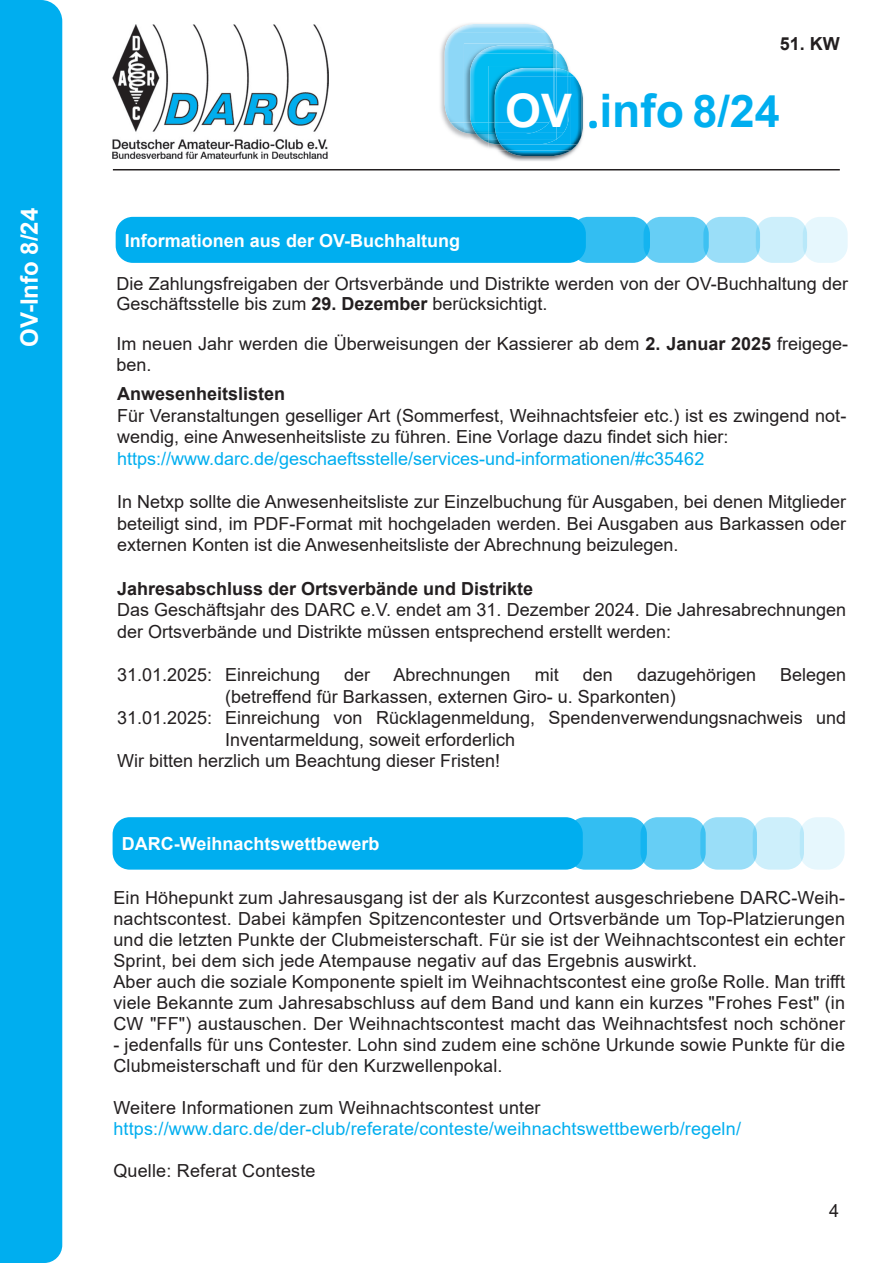
<style>
.page{position:relative;width:893px;height:1263px;background:#fff}
.page>*{position:absolute;margin:0;border:0;box-sizing:border-box;transform-origin:0 0}
.t1{font:700 46.2px "Arial";color:#00aeef}
.t2{font:700 24px "Arial";color:#fff}
.Text_OV-Info{font:18px/21px "Arial";color:#231f20}
.Text_OV-Info-2{font:18px/21px "Arial";letter-spacing:.01em;color:#00aeef}
.t3{font:700 18px "Arial";color:#231f20}
.t4{font:700 18px "Arial";color:#fff}
.s1{font-family:"Verdana";font-size:22.5px;color:#00aeef}
.s2{color:#fff}
.s3{font-size:45px}
.s4{font-weight:700}
.s5{color:#231f20}
</style>
<div class="page">
<div style="left:0;top:0;width:62px;height:1263px;background:#00aeef"></div>
<img style="left:113px;top:25px;width:215px;height:134px">
<hr style="left:113px;top:169px;width:727px;height:1px;background:#231f20">
<img style="left:440px;top:23px;width:87px;height:115px">
<img style="left:445px;top:24px;width:101px;height:8px">
<svg style="left:451px;top:123px;width:13px;height:9px"></svg>
<img style="left:445px;top:32px;width:108px;height:91px">
<img style="left:464px;top:43px;width:89px;height:80px">
<img style="left:470px;top:45px;width:83px;height:9px">
<img style="left:470px;top:54px;width:83px;height:69px">
<img style="left:497px;top:88px;width:87px;height:73px">
<img style="left:489px;top:66px;width:64px;height:57px">
<svg style="left:553px;top:49px;width:21px;height:27px"></svg>
<img style="left:503px;top:68px;width:50px;height:8px">
<svg style="left:476px;top:123px;width:22px;height:20px"></svg>
<img style="left:506px;top:90px;width:77px;height:66px">
<img style="left:501px;top:144px;width:70px;height:6px">
<img style="left:569px;top:76px;width:12px;height:68px">
<img style="left:498px;top:76px;width:71px;height:68px">
<img style="left:496px;top:133px;width:61px;height:7px">
<img style="left:496px;top:133px;width:36px;height:1px">
<img style="left:555px;top:76px;width:13px;height:57px">
<img style="left:495px;top:76px;width:60px;height:57px">
<img style="left:495px;top:76px;width:58px;height:47px">
<div style="left:589px;top:121px;width:8px;height:7px;background:#00aeef;border-radius:3px"></div>
<div style="left:116px;top:217px;width:470px;height:46px;background:#00aeef;border-radius:17px"></div>
<svg style="left:571px;top:217px;width:79px;height:46px;background:#2cbbf1"></svg>
<svg style="left:644px;top:217px;width:65px;height:46px;background:#61ccf4"></svg>
<svg style="left:703px;top:217px;width:57px;height:46px;background:#94dcf7"></svg>
<div style="left:756px;top:217px;width:51px;height:46px;background:#cdeffb;border-radius:17px"></div>
<div style="left:803px;top:217px;width:45px;height:46px;background:#e6f7fd;border-radius:17px"></div>
<div style="left:113px;top:817px;width:470px;height:53px;background:#00aeef;border-radius:17px"></div>
<svg style="left:568px;top:817px;width:79px;height:53px;fill:#33bef2"></svg>
<svg style="left:640px;top:817px;width:66px;height:53px;background:#62ccf4"></svg>
<svg style="left:700px;top:817px;width:57px;height:53px;background:#95dcf7"></svg>
<div style="left:753px;top:817px;width:51px;height:53px;background:#cdeffb;border-radius:17px"></div>
<div style="left:800px;top:817px;width:45px;height:53px;background:#e6f7fd;border-radius:17px"></div>
<h2 class="t2" style="left:13px;top:347px;width:185px;rotate:-90deg">OV-Info 8/24 <span class="s1">1</span></h2>
<p class="t3" style="left:780px;top:31px;width:62px">51. KW</p>
<p class="t4" style="left:125px;top:228px;width:337px">Informationen aus der OV-Buchhaltung</p>
<h1 class="t1" style="left:505px;top:80px;width:276px"><span class="s2">OV</span> info <span class="s3">8/24</span></h1>
<p class="Text_OV-Info" style="left:116px;top:273px;width:733px;line-height:20.2px">Die Zahlungsfreigaben der Ortsverbände und Distrikte werden von der OV-Buchhaltung der<br>Geschäftsstelle bis zum <span class="s4">29. Dezember</span> berücksichtigt.</p>
<p class="Text_OV-Info" style="left:116px;top:334px;width:733px;line-height:20.2px">Im neuen Jahr werden die Überweisungen der Kassierer ab dem <span class="s4">2. Januar 2025</span> freigege&shy;ben.</p>
<p class="t3" style="left:117px;top:381px;width:170px">Anwesenheitslisten</p>
<p class="Text_OV-Info" style="left:117px;top:404px;width:731px;line-height:21.6px">Für Veranstaltungen geselliger Art (Sommerfest, Weihnachtsfeier etc.) ist es zwingend not&shy;wendig, eine Anwesenheitsliste zu führen. Eine Vorlage dazu findet sich hier:</p>
<p class="Text_OV-Info-2" style="left:117px;top:448px;width:589px">https://www.darc.de/geschaeftsstelle/services-und-informationen/#c35462</p>
<p class="Text_OV-Info" style="left:117px;top:491px;width:731px;line-height:21.6px;text-align:justify">In Netxp sollte die Anwesenheitsliste zur Einzelbuchung für Ausgaben, bei denen Mitglieder beteiligt sind, im PDF-Format mit hochgeladen werden. Bei Ausgaben aus Barkassen oder externen Konten ist die Anwesenheitsliste der Abrechnung beizulegen.</p>
<p class="t3" style="left:117px;top:575px;width:418px">Jahresabschluss der Ortsverbände und Distrikte</p>
<p class="Text_OV-Info" style="left:117px;top:599px;width:731px;line-height:21.6px">Das Geschäftsjahr des DARC e.V. endet am 31. Dezember 2024. Die Jahresabrechnungen der Ortsverbände und Distrikte müssen entsprechend erstellt werden:</p>
<p class="Text_OV-Info" style="left:117px;top:664px;width:205px">31.01.2025: Einreichung</p>
<p class="Text_OV-Info" style="left:344px;top:664px;width:28px">der</p>
<p class="Text_OV-Info" style="left:393px;top:664px;width:119px">Abrechnungen</p>
<p class="Text_OV-Info" style="left:535px;top:664px;width:25px">mit</p>
<p class="Text_OV-Info" style="left:583px;top:664px;width:32px">den</p>
<p class="Text_OV-Info" style="left:637px;top:664px;width:121px">dazugehörigen</p>
<p class="Text_OV-Info" style="left:780px;top:664px;width:68px">Belegen</p>
<p class="Text_OV-Info" style="left:225px;top:685px;width:452px">(betreffend für Barkassen, externen Giro- u. Sparkonten)</p>
<p class="Text_OV-Info" style="left:225px;top:707px;width:623px;line-height:21.6px;text-indent:-108px">31.01.2025: Einreichung von Rücklagenmeldung, Spendenverwendungsnachweis und<br>Inventarmeldung, soweit erforderlich</p>
<p class="Text_OV-Info" style="left:117px;top:750px;width:385px">Wir bitten herzlich um Beachtung dieser Fristen!</p>
<p class="t4" style="left:122px;top:830px;width:259px">DARC-Weihnachtswettbewerb</p>
<p class="Text_OV-Info" style="left:113px;top:887px;width:733px;text-align:justify">Ein Höhepunkt zum Jahresausgang ist der als Kurzcontest ausgeschriebene DARC-Weih&shy;nachtscontest. Dabei kämpfen Spitzencontester und Ortsverbände um Top-Platzierungen und die letzten Punkte der Clubmeisterschaft. Für sie ist der Weihnachtscontest ein echter Sprint, bei dem sich jede Atempause negativ auf das Ergebnis auswirkt.</p>
<p class="Text_OV-Info" style="left:113px;top:971px;width:733px;text-align:justify">Aber auch die soziale Komponente spielt im Weihnachtscontest eine große Rolle. Man trifft viele Bekannte zum Jahresabschluss auf dem Band und kann ein kurzes "Frohes Fest" (in CW "FF") austauschen. Der Weihnachtscontest macht das Weihnachtsfest noch schöner</p>
<p class="Text_OV-Info" style="left:113px;top:1034px;width:733px">- jedenfalls für uns Contester. Lohn sind zudem eine schöne Urkunde sowie Punkte für die<br>Clubmeisterschaft und für den Kurzwellenpokal.</p>
<p class="Text_OV-Info-2" style="left:113px;top:1097px;width:629px"><span class="s5">Weitere Informationen zum Weihnachtscontest unter </span>https://www.darc.de/der-club/referate/conteste/weihnachtswettbewerb/regeln/</p>
<p class="Text_OV-Info" style="left:113px;top:1160px;width:204px">Quelle: Referat Conteste</p>
<p class="Text_OV-Info" style="left:829px;top:1199px;width:12px">4</p>
</div>
